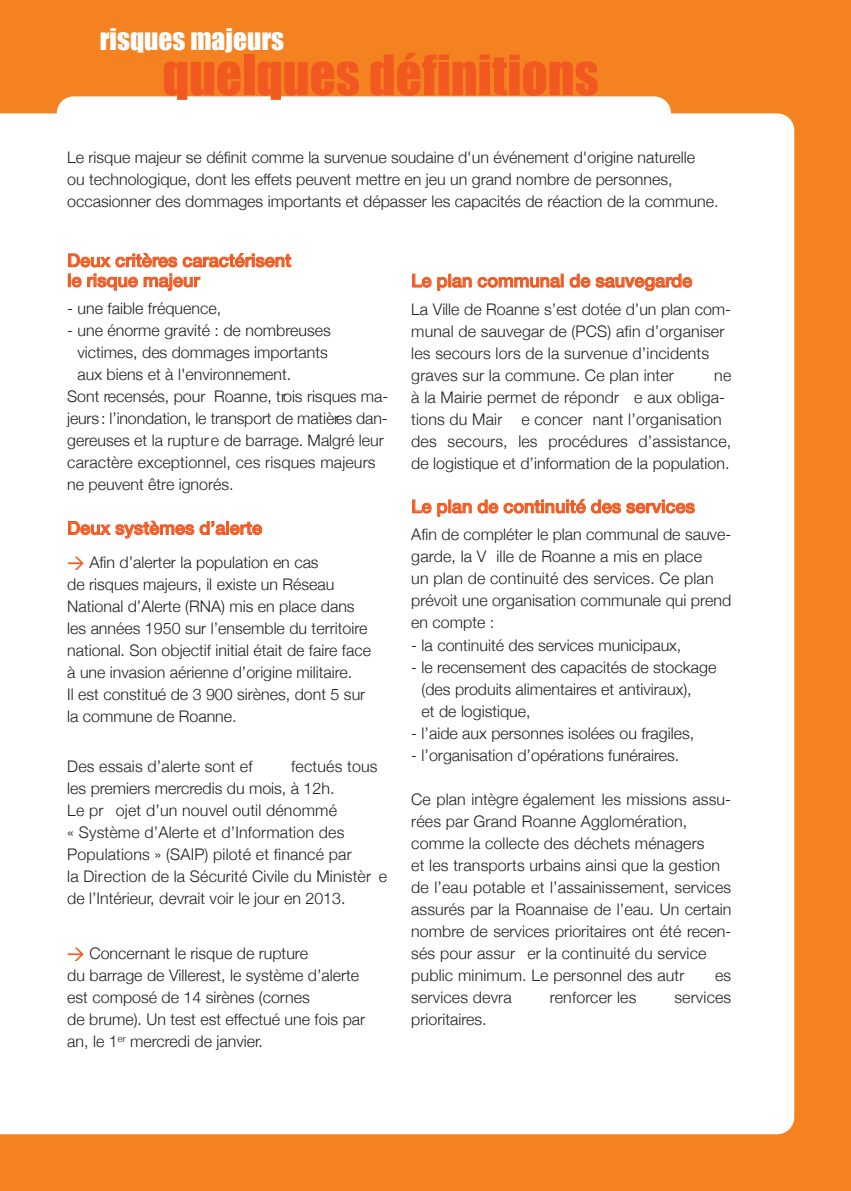
<style>
.page{position:relative;width:851px;height:1191px;background:#fff}
.page>*{position:absolute;margin:0;border:0;box-sizing:border-box;transform-origin:0 0}
.t1{font:51.2px "Impact";color:#f15921}
.t2{font:27.4px "Impact";color:#fff}
.t3{font:500 18px/20px "Helvetica Neue";color:#f15921}
.t4{font:300 16px/22px "Helvetica Neue";color:#231f20}
.s1{font-family:"DIN";font-weight:500;font-size:17px;color:#f15921}
</style>
<div class="page">
<div style="left:0;top:0;width:850px;height:1191px;background:#f58220"></div>
<div style="left:57px;top:96px;width:614px;height:163px;background:#fff;border-radius:17px"></div>
<div style="left:0;top:113px;width:794px;height:1021px;background:#fff"></div>
<svg style="left:68px;top:253px;width:223px;height:14px"></svg>
<div style="left:68px;top:273px;width:3px;height:14px;border:1px solid #f15921"></div>
<svg style="left:72px;top:273px;width:128px;height:18px;background:#facfbf"></svg>
<svg style="left:68px;top:520px;width:194px;height:18px;background:#facdbc"></svg>
<svg style="left:412px;top:274px;width:19px;height:14px"></svg>
<svg style="left:437px;top:274px;width:34px;height:17px"></svg>
<svg style="left:477px;top:274px;width:86px;height:14px"></svg>
<svg style="left:569px;top:274px;width:123px;height:17px;background:#fac9b7"></svg>
<svg style="left:412px;top:499px;width:19px;height:14px"></svg>
<div style="left:448px;top:499px;width:3px;height:14px;border:1px solid #f15921"></div>
<svg style="left:437px;top:502px;width:34px;height:15px"></svg>
<svg style="left:477px;top:499px;width:218px;height:15px;background:#f9c5b2"></svg>
<div style="left:0;top:627px;width:58px;height:431px;background:#fff"></div>
<h2 class="t2" style="left:100px;top:18px;width:186px">risques majeurs</h2>
<h1 class="t1" style="left:162px;top:35px;width:437px">quelques définitions</h1>
<p class="t4" style="left:67px;top:146px;width:652px">Le risque majeur se définit comme la survenue soudaine d'un événement d'origine naturelle<br>ou technologique, dont les effets peuvent mettre en jeu un grand nombre de personnes, occasionner des dommages importants et dépasser les capacités de réaction de la commune.</p>
<p class="t3" style="left:67px;top:250px;width:225px">Deux critères caractérisent le risque majeur</p>
<p class="t4" style="left:67px;top:297px;width:155px">- une faible fréquence,</p>
<p class="t4" style="left:67px;top:319px;width:265px">- une énorme gravité : de nombreuses</p>
<p class="t4" style="left:77px;top:341px;width:252px">victimes, des dommages importants</p>
<p class="t4" style="left:77px;top:363px;width:215px">aux biens et à l'environnement.</p>
<p class="t4" style="left:67px;top:385px;width:322px">Sont recensés, pour Roanne, trois risques ma-</p>
<p class="t4" style="left:67px;top:407px;width:322px">jeurs: l’inondation, le transport de matières dan-</p>
<p class="t4" style="left:67px;top:429px;width:318px">gereuses et la rupture de barrage. Malgré leur</p>
<p class="t4" style="left:67px;top:451px;width:310px">caractère exceptionnel, ces risques majeurs</p>
<p class="t4" style="left:67px;top:473px;width:168px">ne peuvent être ignorés.</p>
<p class="t3" style="left:67px;top:518px;width:196px">Deux systèmes d’alerte</p>
<p class="t4" style="left:67px;top:551px;width:305px"><span class="s1">&gt;</span> Afin d’alerter la population en cas<br>de risques majeurs, il existe un Réseau National d’Alerte (RNA) mis en place dans les années 1950 sur l’ensemble du territoire national. Son objectif initial était de faire face à une invasion aérienne d’origine militaire.<br>Il est constitué de 3 900 sirènes, dont 5 sur la commune de Roanne.</p>
<p class="t4" style="left:67px;top:754px;width:187px">Des essais d’alerte sont ef</p>
<p class="t4" style="left:67px;top:754px;width:321px;text-indent:224px">fectués tous les premiers mercredis du mois, à 12h.<br>Le pr ojet d’un nouvel outil dénommé<br>« Système d’Alerte et d’Information des Populations » (SAIP) piloté et financé par<br>la Direction de la Sécurité Civile du Ministèr e de l’Intérieur, devrait voir le jour en 2013.</p>
<p class="t4" style="left:67px;top:942px;width:299px"><span class="s1">&gt;</span> Concernant le risque de rupture<br>du barrage de Villerest, le système d’alerte est composé de 14 sirènes (cornes<br>de brume). Un test est effectué une fois par an, le 1<sup>er</sup> mercredi de janvier.</p>
<p class="t3" style="left:411px;top:270px;width:282px">Le plan communal de sauvegarde</p>
<p class="t4" style="left:411px;top:298px;width:321px">La Ville de Roanne s’est dotée d’un plan com&shy;munal de sauvegar de (PCS) afin d’organiser les secours lors de la survenue d’incidents graves sur la commune. Ce plan inter</p>
<p class="t4" style="left:411px;top:364px;width:321px;text-indent:303px">ne à la Mairie permet de répondr e aux obliga&shy;tions du Mair e concer nant l’organisation des secours, les procédures d’assistance, de logistique et d’information de la population.</p>
<p class="t3" style="left:411px;top:496px;width:285px">Le plan de continuité des services</p>
<p class="t4" style="left:411px;top:523px;width:321px">Afin de compléter le plan communal de sauve&shy;garde, la V ille de Roanne a mis en place<br>un plan de continuité des services. Ce plan prévoit une organisation communale qui prend en compte :</p>
<p class="t4" style="left:411px;top:633px;width:271px">- la continuité des services municipaux,</p>
<p class="t4" style="left:421px;top:655px;width:296px;text-indent:-10px">- le recensement des capacités de stockage (des produits alimentaires et antiviraux),<br>et de logistique,</p>
<p class="t4" style="left:411px;top:721px;width:284px">- l’aide aux personnes isolées ou fragiles,</p>
<p class="t4" style="left:411px;top:743px;width:269px">- l’organisation d’opérations funéraires.</p>
<p class="t4" style="left:411px;top:787px;width:321px">Ce plan intègre également les missions assu&shy;rées par Grand Roanne Agglomération, comme la collecte des déchets ménagers<br>et les transports urbains ainsi que la gestion de l’eau potable et l’assainissement, services assurés par la Roannaise de l’eau. Un certain nombre de services prioritaires ont été recen&shy;sés pour assur er la continuité du service public minimum. Le personnel des autr</p>
<p class="t4" style="left:715px;top:963px;width:18px">es</p>
<p class="t4" style="left:411px;top:985px;width:102px">services devra</p>
<p class="t4" style="left:550px;top:985px;width:88px">renforcer les</p>
<p class="t4" style="left:674px;top:985px;width:58px">services</p>
<p class="t4" style="left:411px;top:1007px;width:77px">prioritaires.</p>
</div>
